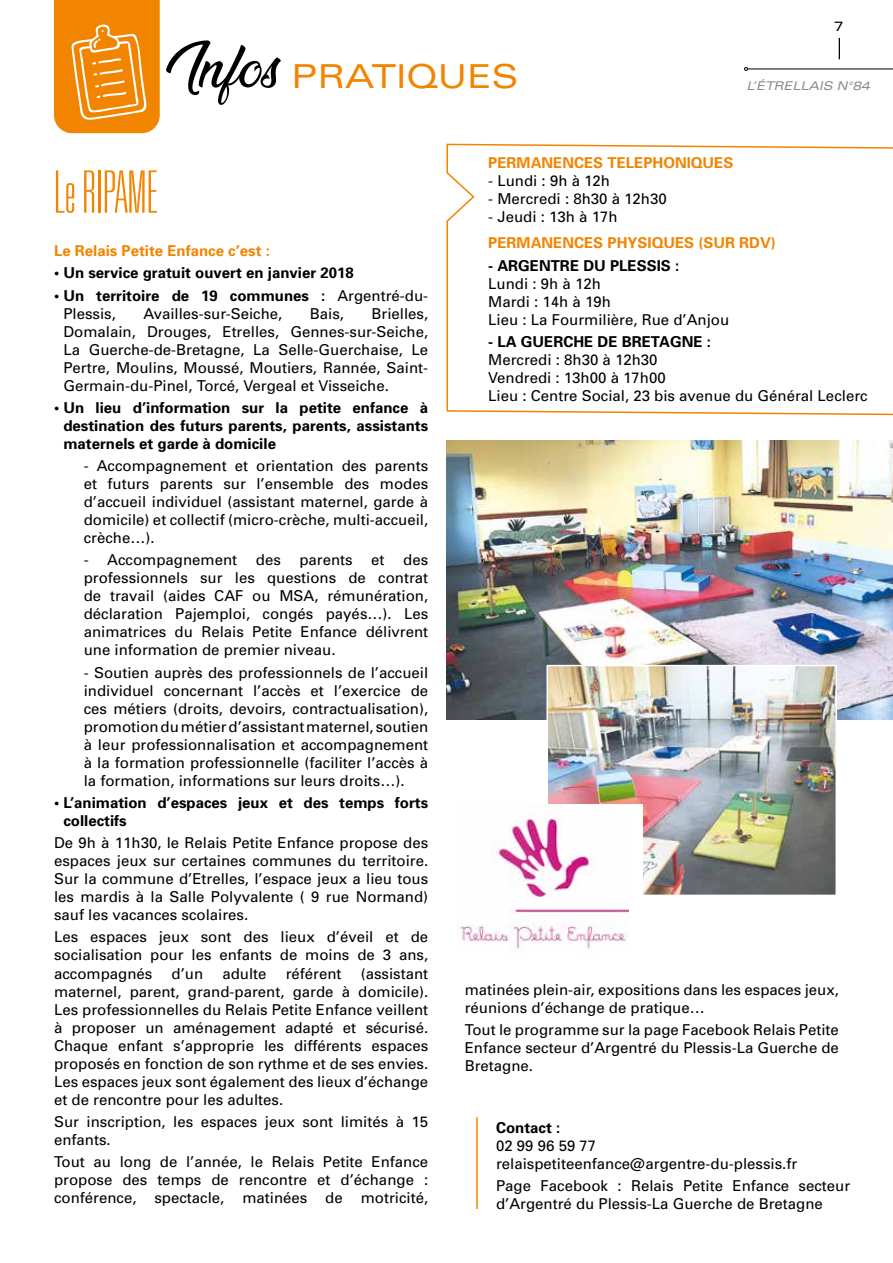
<style>
.page{position:relative;width:893px;height:1263px;background:#fff}
.page>*{position:absolute;margin:0;border:0;box-sizing:border-box;transform-origin:0 0}
.t1{font:100 ultra-condensed 58.5px "Univers";color:#f18500}
.t2{font:expanded 33px "Univers";color:#f18500}
.t3{font:15px/18px "Univers";color:#000;text-align:justify}
.t4{font:700 15px/18px "Univers";color:#000}
.t5{font:700 15px "Univers";color:#f18500}
.t6{font:expanded 13.5px "Univers";color:#000}
.t7{font:italic expanded 12px "Univers";color:#878787}
.s1{font-family:"Ananda";font-stretch:normal;font-size:52.5px;color:#000}
.s2{font-weight:400}
</style>
<div class="page">
<hr style="left:747px;top:69px;width:146px;height:1px;background:#000">
<svg style="left:744px;top:67px;width:4px;height:4px"></svg>
<svg style="left:54px;top:0;width:106px;height:133px;background:#f2921b"></svg>
<svg style="left:839px;top:38px;width:1px;height:21px"></svg>
<hr style="left:476px;top:1117px;width:2px;height:92px;background:#f18500">
<img style="left:446px;top:440px;width:447px;height:279px">
<img style="left:549px;top:668px;width:285px;height:225px">
<div style="left:546px;top:665px;width:291px;height:231px;border:2px solid #fff"></div>
<div style="left:451px;top:804px;width:191px;height:149px;background:#fff"></div>
<img style="left:458px;top:804px;width:170px;height:146px">
<svg style="left:446px;top:143px;width:447px;height:273px"></svg>
<h2 class="t2" style="left:167px;top:56px;width:353px"><span class="s1">Infos</span> PRATIQUES</h2>
<p class="t6" style="left:834px;top:19px;width:11px">7</p>
<p class="t7" style="left:746px;top:78px;width:125px">L’ÉTRELLAIS N°84</p>
<h1 class="t1" style="left:54px;top:162px;width:105px">Le RIPAME</h1>
<p class="t5" style="left:54px;top:241px;width:217px">Le Relais Petite Enfance c’est :</p>
<p class="t4" style="left:54px;top:264px;width:301px">• Un service gratuit ouvert en janvier 2018</p>
<p class="t4" style="left:63px;top:286px;width:366px;text-indent:-9px">• Un territoire de 19 communes : <span class="s2">Argentré-du-<br>Plessis,</span></p>
<p class="t3" style="left:143px;top:304px;width:140px">Availles-sur-Seiche,</p>
<p class="t3" style="left:310px;top:304px;width:36px">Bais,</p>
<p class="t3" style="left:63px;top:304px;width:366px;text-indent:308px">Brielles, Domalain, Drouges, Etrelles, Gennes-sur-Seiche, La Guerche-de-Bretagne, La Selle-Guerchaise, Le Pertre, Moulins, Moussé, Moutiers, Rannée, Saint-Germain-du-Pinel, Torcé, Vergeal et Visseiche.</p>
<p class="t4" style="left:63px;top:398px;width:366px;text-align:justify;text-indent:-9px">• Un lieu d’information sur la petite enfance à destination des futurs parents, parents, assistants maternels et garde à domicile</p>
<p class="t3" style="left:84px;top:457px;width:346px">- Accompagnement et orientation des parents et futurs parents sur l’ensemble des modes d’accueil individuel (assistant maternel, garde à domicile) et collectif (micro-crèche, multi-accueil, crèche…).</p>
<p class="t3" style="left:84px;top:551px;width:346px">- Accompagnement des parents et des professionnels sur les questions de contrat de travail (aides CAF ou MSA, rémunération, déclaration Pajemploi, congés payés…). Les animatrices du Relais Petite Enfance délivrent une information de premier niveau.</p>
<p class="t3" style="left:84px;top:663px;width:346px">- Soutien auprès des professionnels de l’accueil individuel concernant l’accès et l’exercice de ces métiers (droits, devoirs, contractualisation), promotion du métier d’assistant maternel, soutien à leur professionnalisation et accompagnement à la formation professionnelle (faciliter l’accès à la formation, informations sur leurs droits…).</p>
<p class="t4" style="left:63px;top:793px;width:366px;text-indent:-9px">• L’animation d’espaces jeux et des temps forts collectifs</p>
<p class="t3" style="left:54px;top:834px;width:376px">De 9h à 11h30, le Relais Petite Enfance propose des espaces jeux sur certaines communes du territoire.<br>Sur la commune d’Etrelles, l’espace jeux a lieu tous les mardis à la Salle Polyvalente ( 9 rue Normand) sauf les vacances scolaires.</p>
<p class="t3" style="left:54px;top:928px;width:376px">Les espaces jeux sont des lieux d’éveil et de socialisation pour les enfants de moins de 3 ans, accompagnés</p>
<p class="t3" style="left:172px;top:964px;width:33px">d’un</p>
<p class="t3" style="left:222px;top:964px;width:46px">adulte</p>
<p class="t3" style="left:286px;top:964px;width:57px">référent</p>
<p class="t3" style="left:54px;top:964px;width:376px;text-indent:307px">(assistant maternel, parent, grand-parent, garde à domicile).<br>Les professionnelles du Relais Petite Enfance veillent à proposer un aménagement adapté et sécurisé.<br>Chaque enfant s’approprie les différents espaces proposés en fonction de son rythme et de ses envies.<br>Les espaces jeux sont également des lieux d’échange et de rencontre pour les adultes.</p>
<p class="t3" style="left:54px;top:1112px;width:376px">Sur inscription, les espaces jeux sont limités à 15 enfants.</p>
<p class="t3" style="left:54px;top:1152px;width:376px">Tout au long de l’année, le Relais Petite Enfance propose des temps de rencontre et d’échange : conférence, spectacle, matinées de motricité,</p>
<p class="t5" style="left:488px;top:153px;width:247px">PERMANENCES TELEPHONIQUES</p>
<p class="t3" style="left:488px;top:171px;width:123px">- Lundi : 9h à 12h</p>
<p class="t3" style="left:488px;top:189px;width:180px">- Mercredi : 8h30 à 12h30</p>
<p class="t3" style="left:488px;top:207px;width:131px">- Jeudi : 13h à 17h</p>
<p class="t5" style="left:488px;top:233px;width:289px">PERMANENCES PHYSIQUES (SUR RDV)</p>
<p class="t4" style="left:488px;top:256px;width:192px">- ARGENTRE DU PLESSIS :</p>
<p class="t3" style="left:488px;top:274px;width:242px;text-align:left">Lundi : 9h à 12h<br>Mardi : 14h à 19h<br>Lieu : La Fourmilière, Rue d’Anjou</p>
<p class="t4" style="left:488px;top:332px;width:224px">- LA GUERCHE DE BRETAGNE :</p>
<p class="t3" style="left:488px;top:350px;width:381px;text-align:left">Mercredi : 8h30 à 12h30<br>Vendredi : 13h00 à 17h00<br>Lieu : Centre Social, 23 bis avenue du Général Leclerc</p>
<p class="t3" style="left:465px;top:980px;width:376px">matinées plein-air, expositions dans les espaces jeux, réunions d’échange de pratique…</p>
<p class="t3" style="left:465px;top:1021px;width:376px">Tout le programme sur la page Facebook Relais Petite Enfance secteur d’Argentré du Plessis-La Guerche de Bretagne.</p>
<p class="t4" style="left:496px;top:1118px;width:66px">Contact :</p>
<p class="t3" style="left:496px;top:1136px;width:303px">02 99 96 59 77 relaispetiteenfance@argentre-du-plessis.fr</p>
<p class="t3" style="left:496px;top:1176px;width:356px">Page Facebook : Relais Petite Enfance secteur d’Argentré du Plessis-La Guerche de Bretagne</p>
</div>
